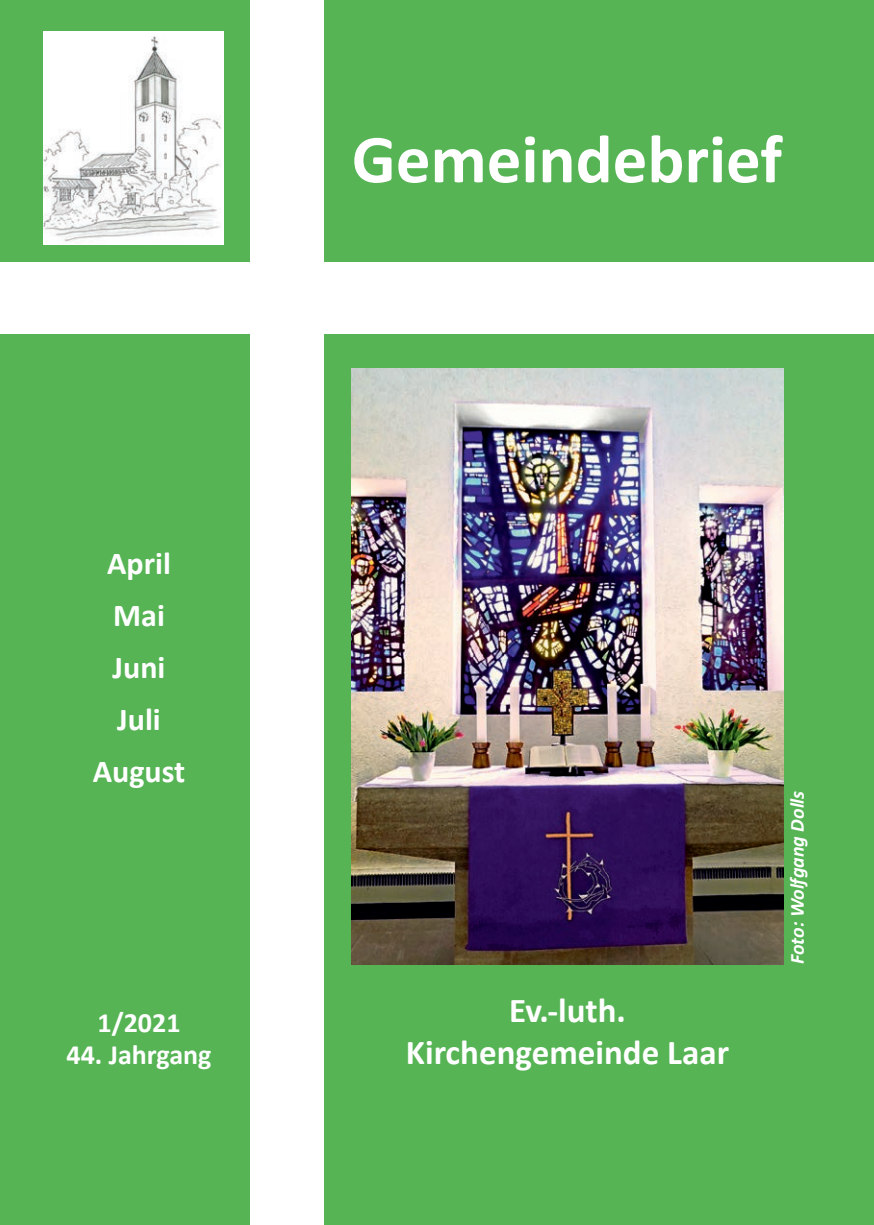
<style>
.page{position:relative;width:874px;height:1225px;background:#fff}
.page>*{position:absolute;margin:0;border:0;box-sizing:border-box;transform-origin:0 0}
.t1{font:700 69px "Calibri";color:#fff}
.t2{font:700 35px/42px "Calibri";color:#fff;text-align:center}
.t3{font:700 32px/52px "Calibri";color:#fff;text-align:center}
.t4{font:700 28px "Calibri";color:#fff}
.t5{font:italic 700 20px "Calibri";color:#fff}
</style>
<div class="page">
<div style="left:0;top:0;width:873px;height:1225px;background:#56b455"></div>
<div style="left:249px;top:0;width:74px;height:1225px;background:#fff"></div>
<div style="left:0;top:262px;width:873px;height:71px;background:#fff"></div>
<img style="left:44px;top:31px;width:179px;height:213px">
<img style="left:351px;top:369px;width:431px;height:595px">
<h1 class="t1" style="left:351px;top:115px;width:431px">Gemeindebrief</h1>
<p class="t3" style="left:93px;top:538px;width:94px">April<br>Mai<br>Juni<br>Juli<br>August</p>
<p class="t4" style="left:97px;top:1004px;width:85px">1/2021</p>
<p class="t4" style="left:66px;top:1036px;width:146px">44. Jahrgang</p>
<p class="t2" style="left:405px;top:989px;width:324px">Ev.-luth.<br>Kirchengemeinde Laar</p>
<p class="t5" style="left:784px;top:964px;width:175px;rotate:-90deg">Foto: Wolfgang Dolls</p>
</div>
